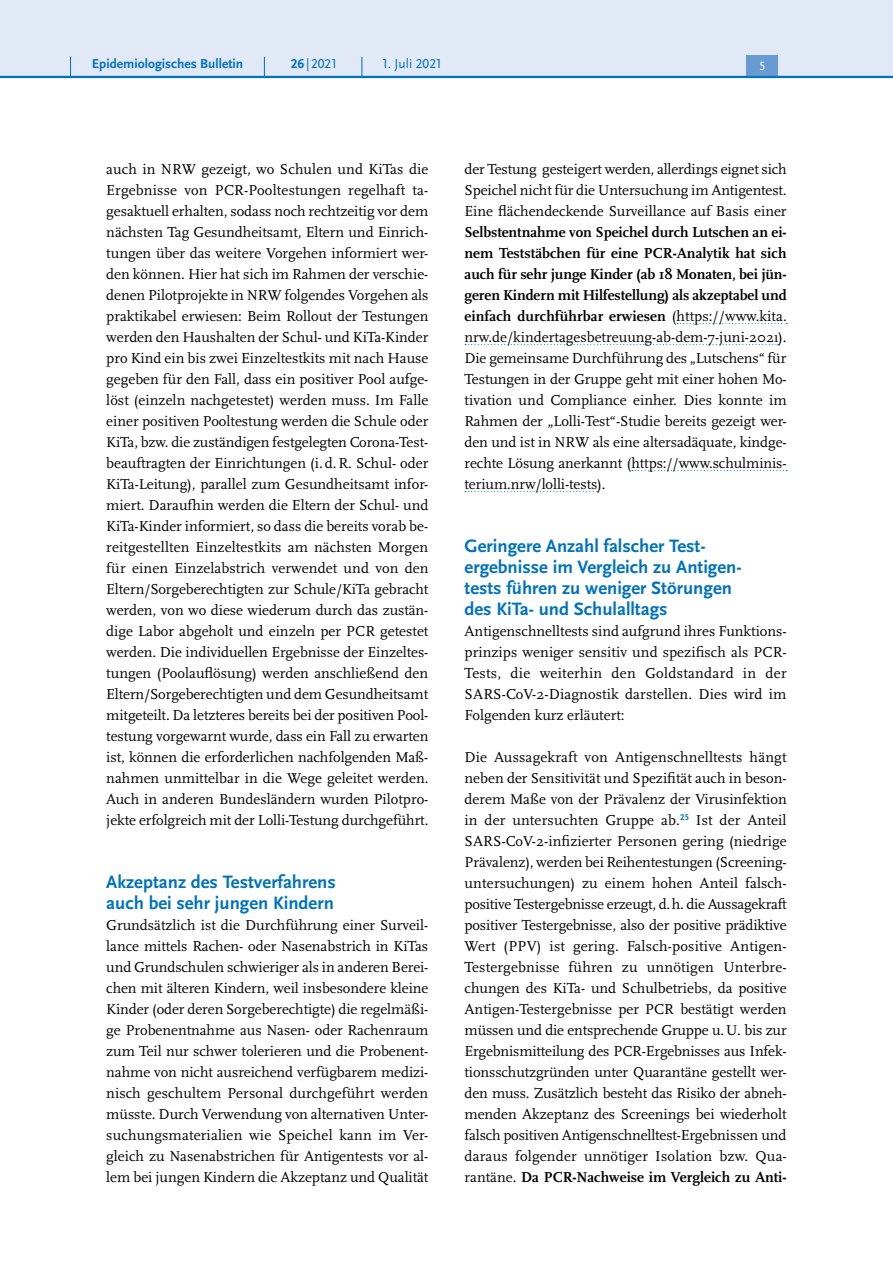
<style>
.page{position:relative;width:893px;height:1263px;background:#fff}
.page>*{position:absolute;margin:0;border:0;box-sizing:border-box;transform-origin:0 0}
.t1{font:700 18.75px/21px "Scala Sans Pro";color:#0072bc}
.P_-_Fließtext{font:15px/21px "Scala Pro";color:#000;text-align:justify}
.t2{font:700 13.5px "Scala Sans Pro";color:#0072bc}
.t3{font:13.5px "Scala Sans Pro";color:#0072bc}
.t4{font:12.45px "Scala Sans Pro";color:#fff}
.s1{font-weight:700}
</style>
<div class="page">
<svg style="left:677px;top:323px;width:110px;height:1px"></svg>
<svg style="left:465px;top:344px;width:314px;height:1px"></svg>
<svg style="left:632px;top:470px;width:155px;height:1px"></svg>
<svg style="left:465px;top:491px;width:133px;height:1px"></svg>
<div style="left:0;top:0;width:893px;height:77px;background:#e1e8f6"></div>
<div style="left:746px;top:55px;width:32px;height:21px;background:#679bd2"></div>
<hr style="left:0;top:76px;width:893px;height:2px;background:#0072bc">
<svg style="left:70px;top:57px;width:1px;height:19px"></svg>
<svg style="left:264px;top:57px;width:1px;height:19px"></svg>
<svg style="left:362px;top:57px;width:1px;height:19px"></svg>
<p class="t2" style="left:92px;top:55px;width:153px">Epidemiologisches Bulletin</p>
<p class="t3" style="left:291px;top:55px;width:47px"><span class="s1">26</span> | 2021</p>
<p class="t3" style="left:383px;top:55px;width:60px">1. Juli 2021</p>
<p class="t4" style="left:759px;top:59px;width:8px">5</p>
<p class="P_-_Fließtext" style="left:106px;top:158px;width:324px">auch in NRW gezeigt, wo Schulen und KiTas die Ergebnisse von PCR-Pooltestungen regelhaft ta&shy;gesaktuell erhalten, sodass noch rechtzeitig vor dem nächsten Tag Gesundheitsamt, Eltern und Einrich&shy;tungen über das weitere Vorgehen informiert wer&shy;den können. Hier hat sich im Rahmen der verschie&shy;denen Pilotprojekte in NRW folgendes Vorgehen als praktikabel erwiesen: Beim Rollout der Testungen werden den Haushalten der Schul- und KiTa-Kinder pro Kind ein bis zwei Einzeltestkits mit nach Hause gegeben für den Fall, dass ein positiver Pool aufge&shy;löst (einzeln nachgetestet) werden muss. Im Falle einer positiven Pooltestung werden die Schule oder KiTa, bzw. die zuständigen festgelegten Corona-Test&shy;beauftragten der Einrichtungen (i.d.R. Schul- oder KiTa-Leitung), parallel zum Gesundheitsamt infor&shy;miert. Daraufhin werden die Eltern der Schul- und KiTa-Kinder informiert, so dass die bereits vorab be&shy;reitgestellten Einzeltestkits am nächsten Morgen für einen Einzelabstrich verwendet und von den Eltern/Sorgeberechtigten zur Schule/KiTa gebracht werden, von wo diese wiederum durch das zustän&shy;dige Labor abgeholt und einzeln per PCR getestet werden. Die individuellen Ergebnisse der Einzeltes&shy;tungen (Poolauflösung) werden anschließend den Eltern/Sorgeberechtigten und dem Gesundheitsamt mitgeteilt. Da letzteres bereits bei der positiven Pool&shy;testung vorgewarnt wurde, dass ein Fall zu erwarten ist, können die erforderlichen nachfolgenden Maß&shy;nahmen unmittelbar in die Wege geleitet werden.<br>Auch in anderen Bundesländern wurden Pilotpro&shy;jekte erfolgreich mit der Lolli-Testung durchgeführt.</p>
<h3 class="t1" style="left:106px;top:871px;width:231px">Akzeptanz des Testverfahrens auch bei sehr jungen Kindern</h3>
<p class="P_-_Fließtext" style="left:106px;top:914px;width:324px">Grundsätzlich ist die Durchführung einer Surveil&shy;lance mittels Rachen- oder Nasenabstrich in KiTas und Grundschulen schwieriger als in anderen Berei&shy;chen mit älteren Kindern, weil insbesondere kleine Kinder (oder deren Sorgeberechtigte) die regelmäßi&shy;ge Probenentnahme aus Nasen- oder Rachenraum zum Teil nur schwer tolerieren und die Probenent&shy;nahme von nicht ausreichend verfügbarem medizi&shy;nisch geschultem Personal durchgeführt werden müsste. Durch Verwendung von alternativen Unter&shy;suchungsmaterialien wie Speichel kann im Ver&shy;gleich zu Nasenabstrichen für Antigentests vor al&shy;lem bei jungen Kindern die Akzeptanz und Qualität</p>
<p class="P_-_Fließtext" style="left:465px;top:158px;width:324px">der Testung gesteigert werden, allerdings eignet sich Speichel nicht für die Untersuchung im Antigentest.<br>Eine flächendeckende Surveillance auf Basis einer <span class="s1">Selbstentnahme von Speichel durch Lutschen an ei&shy;nem Teststäbchen für eine PCR-Analytik hat sich auch für sehr junge Kinder (ab 18 Monaten, bei jün&shy;geren Kindern mit Hilfestellung) als akzeptabel und einfach durchführbar erwiesen</span> (https://www.kita. nrw.de/kindertagesbetreuung-ab-dem-7-juni-2021).<br>Die gemeinsame Durchführung des „Lutschens“ für Testungen in der Gruppe geht mit einer hohen Mo&shy;tivation und Compliance einher. Dies konnte im Rahmen der „Lolli-Test“-Studie bereits gezeigt wer&shy;den und ist in NRW als eine altersadäquate, kindge&shy;rechte Lösung anerkannt (https://www.schulminis&shy;terium.nrw/lolli-tests).</p>
<h3 class="t1" style="left:465px;top:535px;width:279px">Geringere Anzahl falscher Test&shy;ergebnisse im Vergleich zu Antigen&shy;tests führen zu weniger Störungen des KiTa- und Schulalltags</h3>
<p class="P_-_Fließtext" style="left:465px;top:620px;width:324px">Antigenschnelltests sind aufgrund ihres Funktions&shy;prinzips weniger sensitiv und spezifisch als PCR-Tests, die weiterhin den Goldstandard in der SARS-CoV-2-Diagnostik darstellen. Dies wird im Folgenden kurz erläutert:</p>
<p class="P_-_Fließtext" style="left:465px;top:746px;width:324px">Die Aussagekraft von Antigenschnelltests hängt neben der Sensitivität und Spezifität auch in beson&shy;derem Maße von der Prävalenz der Virusinfektion in der untersuchten Gruppe ab.<sup>25</sup> Ist der Anteil SARS-CoV-2-infizierter Personen gering (niedrige Prävalenz), werden bei Reihentestungen (Screening&shy;untersuchungen) zu einem hohen Anteil falsch&shy;positive Testergebnisse erzeugt, d.h. die Aussagekraft positiver Testergebnisse, also der positive prädiktive Wert (PPV) ist gering. Falsch-positive Antigen-Testergebnisse führen zu unnötigen Unterbre&shy;chungen des KiTa- und Schulbetriebs, da positive Antigen-Testergebnisse per PCR bestätigt werden müssen und die entsprechende Gruppe u.U. bis zur Ergebnismitteilung des PCR-Ergebnisses aus Infek&shy;tionsschutzgründen unter Quarantäne gestellt wer&shy;den muss. Zusätzlich besteht das Risiko der abneh&shy;menden Akzeptanz des Screenings bei wiederholt falsch positiven Antigenschnelltest-Ergebnissen und daraus folgender unnötiger Isolation bzw. Qua&shy;rantäne. <span class="s1">Da PCR-Nachweise im Vergleich zu Anti-</span></p>
</div>
